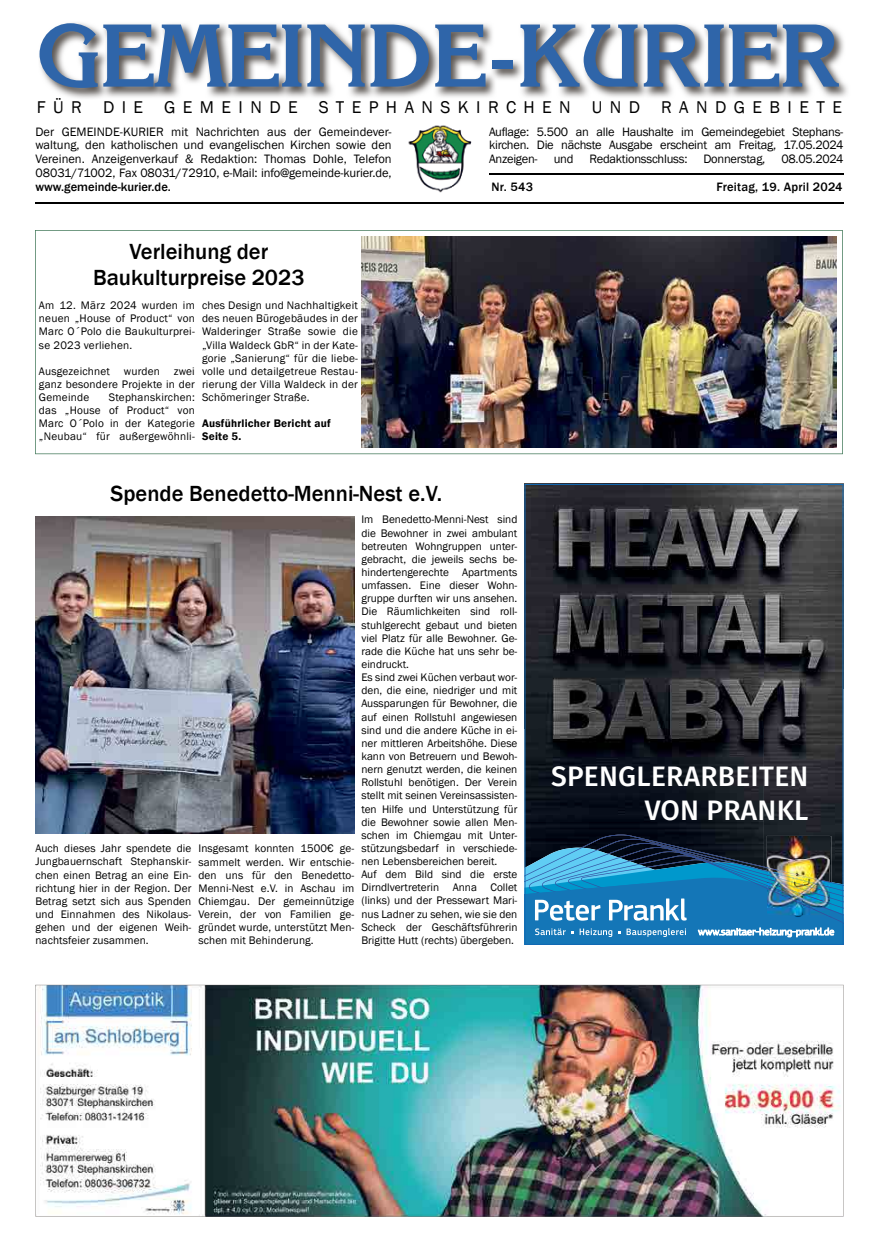
<style>
.page{position:relative;width:886px;height:1241px;background:#fff}
.page>*{position:absolute;margin:0;border:0;box-sizing:border-box;transform-origin:0 0}
.t1{font:700 86.88px "Korinna";letter-spacing:-.02em;color:#2f65a9}
.t2{font:500 28.12px/33.8px "Fira Sans";letter-spacing:.01em;color:#fff;text-align:right}
.t3{font:500 22.5px/26.2px "Franklin Gothic";color:#000;text-align:center}
.t4{font:17.5px "Franklin Gothic";letter-spacing:.425em;color:#000}
.t5{font:12.5px/13.8px "Franklin Gothic";letter-spacing:-.02em;color:#000;text-align:justify}
.t6{font:500 12.5px "Franklin Gothic";color:#000}
.t7{font:500 12.5px "Franklin Gothic";letter-spacing:.02em;color:#000}
.t8{font:11.25px/13.1px "Franklin Gothic";color:#000;text-align:justify}
.t9{font:600 11.25px/13.1px "Franklin Gothic";letter-spacing:.02em;color:#000}
</style>
<div class="page">
<img style="left:40px;top:23px;width:808px;height:76px">
<hr style="left:35px;top:202px;width:808px;height:2px;background:#000">
<hr style="left:489px;top:173px;width:354px;height:2px;background:#000">
<img style="left:408px;top:125px;width:64px;height:68px">
<img style="left:35px;top:984px;width:808px;height:232px">
<img style="left:526px;top:486px;width:238px;height:348px">
<img style="left:764px;top:486px;width:77px;height:348px">
<img style="left:526px;top:834px;width:315px;height:108px">
<div style="left:524px;top:484px;width:319px;height:460px;border:1px solid #1169b3"></div>
<img style="left:35px;top:516px;width:319px;height:317px">
<img style="left:35px;top:230px;width:808px;height:224px">
<h1 class="t1" style="left:35px;top:2px;width:808px">GEMEINDE-KURIER</h1>
<p class="t5" style="left:489px;top:125px;width:356px">Auflage: 5.500 an alle Haushalte im Gemeindegebiet Stephans&shy;kirchen. Die nächste Ausgabe erscheint am Freitag, 17.05.2024<br>Anzeigen-</p>
<h3 class="t4" style="left:37px;top:97px;width:806px">FÜR DIE GEMEINDE STEPHANSKIRCHEN UND RANDGEBIETE</h3>
<p class="t5" style="left:35px;top:125px;width:358px">Der GEMEINDE-KURIER mit Nachrichten aus der Gemeindever&shy;waltung, den katholischen und evangelischen Kirchen sowie den Vereinen. Anzeigenverkauf &amp; Redaktion: Thomas Dohle, Telefon 08031/71002, Fax 08031/72910, e-Mail: info@gemeinde-kurier.de,</p>
<p class="t6" style="left:35px;top:179px;width:137px">www.gemeinde-kurier.de.</p>
<p class="t7" style="left:716px;top:179px;width:127px">Freitag, 19. April 2024</p>
<p class="t5" style="left:554px;top:152px;width:21px">und</p>
<p class="t5" style="left:589px;top:152px;width:99px">Redaktionsschluss:</p>
<p class="t5" style="left:703px;top:152px;width:63px">Donnerstag,</p>
<p class="t5" style="left:781px;top:152px;width:64px">08.05.2024</p>
<p class="t6" style="left:491px;top:179px;width:43px">Nr. 543</p>
<h3 class="t3" style="left:93px;top:238px;width:213px">Verleihung der<br>Baukulturpreise 2023</h3>
<p class="t8" style="left:39px;top:299px;width:157px">Am 12. März 2024 wurden im neuen „House of Product“ von Marc O´Polo die Baukulturprei&shy;se 2023 verliehen.</p>
<p class="t8" style="left:39px;top:364px;width:157px">Ausgezeichnet wurden zwei ganz besondere Projekte in der Gemeinde</p>
<p class="t8" style="left:202px;top:299px;width:157px">ches Design und Nachhaltigkeit des neuen Bürogebäudes in der Walderinger Straße sowie die „Villa Waldeck GbR“ in der Kate&shy;gorie „Sanierung“ für die liebe&shy;volle und detailgetreue Restau&shy;rierung der Villa Waldeck in der Schömeringer Straße.</p>
<p class="t9" style="left:202px;top:417px;width:130px">Ausführlicher Bericht auf<br>Seite 5.</p>
<p class="t8" style="left:39px;top:391px;width:157px;text-indent:70px">Stephanskirchen: das „House of Product“ von Marc O´Polo in der Kategorie „Neubau“ für außergewöhnli-</p>
<h3 class="t3" style="left:111px;top:480px;width:333px">Spende Benedetto-Menni-Nest e.V.</h3>
<p class="t8" style="left:361px;top:513px;width:157px;text-align:left">Im Benedetto-Menni-Nest sind die Bewohner in zwei ambulant betreuten Wohngruppen unter&shy;gebracht, die jeweils sechs be&shy;hindertengerechte Apartments umfassen. Eine dieser Wohn&shy;gruppe durften wir uns ansehen.<br>Die Räumlichkeiten sind roll&shy;stuhlgerecht gebaut und bieten viel Platz für alle Bewohner. Ge&shy;rade die Küche hat uns sehr be&shy;eindruckt.<br>Es sind zwei Küchen verbaut wor&shy;den, die eine, niedriger und mit<br>Aussparungen für Bewohner, die auf einen Rollstuhl angewiesen sind und die andere Küche in ei&shy;ner mittleren Arbeitshöhe. Diese kann von Betreuern und Bewoh&shy;nern genutzt werden, die keinen<br>Rollstuhl benötigen. Der Verein stellt mit seinen Vereinsassisten&shy;ten Hilfe und Unterstützung für die Bewohner sowie allen Men&shy;schen im Chiemgau mit Unter&shy;stützungsbedarf in verschiede&shy;nen Lebensbereichen bereit.<br>Auf dem Bild sind die erste<br>Dirndlvertreterin Anna Collet (links) und der Pressewart Mari&shy;nus Ladner zu sehen, wie sie den<br>Scheck der Geschäftsführerin<br>Brigitte Hutt (rechts) übergeben.</p>
<p class="t8" style="left:35px;top:842px;width:157px">Auch dieses Jahr spendete die Jungbauernschaft Stephanskir&shy;chen einen Betrag an eine Ein&shy;richtung hier in der Region. Der Betrag setzt sich aus Spenden und Einnahmen des Nikolaus&shy;gehen und der eigenen Weih&shy;nachtsfeier zusammen.</p>
<p class="t8" style="left:198px;top:842px;width:157px">Insgesamt konnten 1500€ ge&shy;sammelt werden. Wir entschie&shy;den uns für den Benedetto-Menni-Nest e.V. in Aschau im Chiemgau. Der gemeinnützige Verein, der von Familien ge&shy;gründet wurde, unterstützt Men&shy;schen mit Behinderung.</p>
<h2 class="t2" style="left:551px;top:757px;width:259px">SPENGLERARBEITEN<br>VON PRANKL</h2>
</div>
